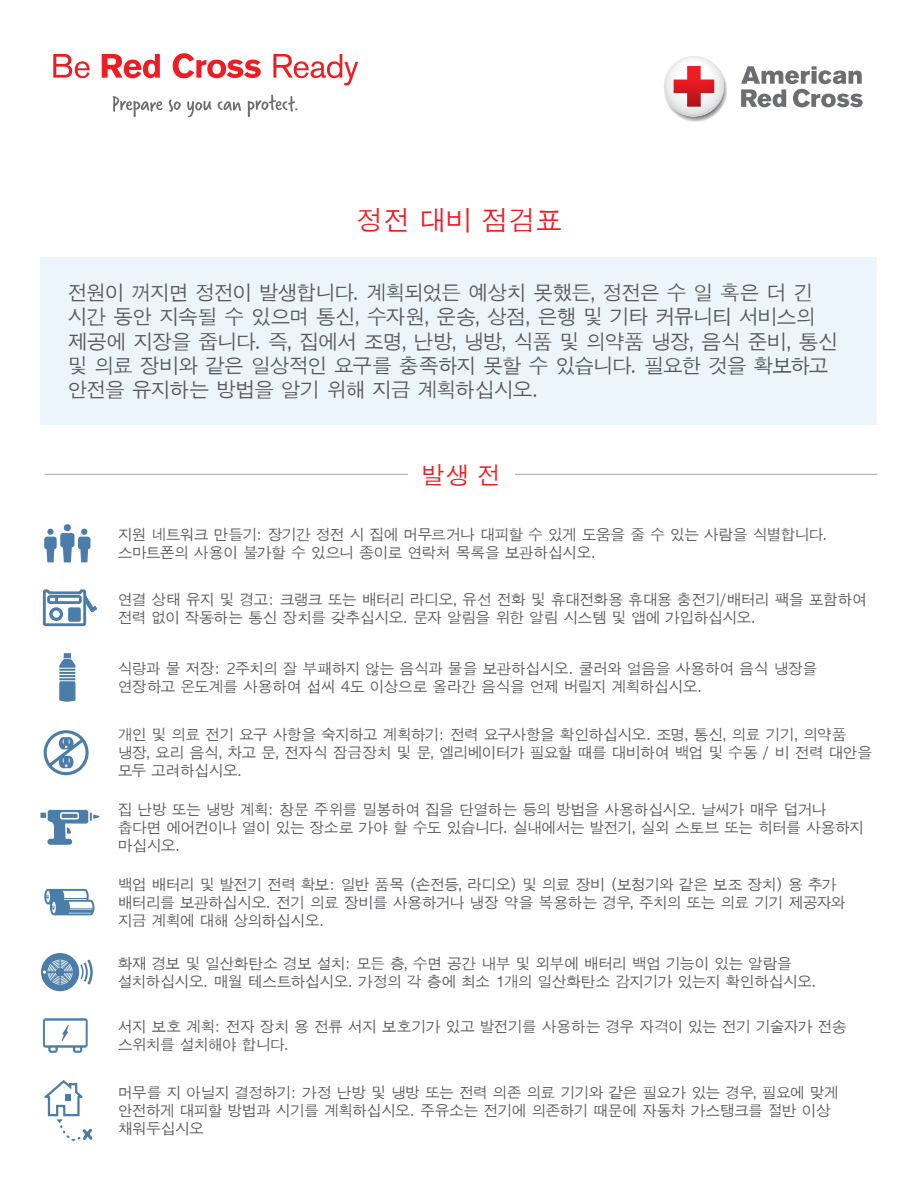
<style>
.page{position:relative;width:918px;height:1188px;background:#fff}
.page>*{position:absolute;margin:0;border:0;box-sizing:border-box;transform-origin:0 0}
.t1{font:27px "Apple Gothic";color:#ee1d23}
.t2{font:24px "Apple Gothic";color:#ee1d23}
.Large_Text_13_5{font:20.25px/24.3px "Apple Gothic";letter-spacing:-.065em;color:#57585a}
.Large_Text_13_5-2{font:15px/18px "Apple Gothic";letter-spacing:-.055em;color:#57585a}
</style>
<div class="page">
<div style="left:40px;top:257px;width:838px;height:167px;background:#edf5fc"></div>
<hr style="left:45px;top:474px;width:832px;height:1px;background:#a4a5a9">
<div style="left:408px;top:451px;width:106px;height:46px;background:#fff"></div>
<div style="left:64px;top:524px;width:7px;height:7px;background:#4c7da8;border-radius:50%"></div>
<div style="left:47px;top:529px;width:7px;height:6px;background:#4c7da8;border-radius:50%"></div>
<svg style="left:81px;top:529px;width:6px;height:6px"></svg>
<div style="left:60px;top:533px;width:14px;height:14px;background:#4c7da8;border-radius:3px"></div>
<div style="left:78px;top:537px;width:12px;height:12px;background:#4c7da8;border-radius:3px"></div>
<div style="left:44px;top:537px;width:13px;height:12px;background:#4c7da8;border-radius:3px"></div>
<svg style="left:42px;top:589px;width:55px;height:38px"></svg>
<div style="left:47px;top:595px;width:35px;height:9px;border:3px solid #4c7da8;border-radius:2px"></div>
<svg style="left:59px;top:653px;width:17px;height:49px"></svg>
<svg style="left:44px;top:730px;width:45px;height:45px"></svg>
<svg style="left:40px;top:810px;width:60px;height:35px"></svg>
<div style="left:41px;top:953px;width:38px;height:38px;background:#4c7da8;border-radius:50%"></div>
<svg style="left:80px;top:959px;width:13px;height:26px"></svg>
<svg style="left:43px;top:960px;width:30px;height:25px"></svg>
<svg style="left:43px;top:1018px;width:45px;height:35px"></svg>
<svg style="left:43px;top:1080px;width:50px;height:61px"></svg>
<svg style="left:44px;top:889px;width:50px;height:26px"></svg>
<svg style="left:664px;top:56px;width:63px;height:66px"></svg>
<svg style="left:741px;top:66px;width:122px;height:41px"></svg>
<svg style="left:53px;top:53px;width:305px;height:65px"></svg>
<p class="t1" style="left:356px;top:205px;width:208px">정전 대비 점검표</p>
<p class="Large_Text_13_5" style="left:68px;top:281px;width:772px">전원이 꺼지면 정전이 발생합니다. 계획되었든 예상치 못했든, 정전은 수 일 혹은 더 긴 시간 동안 지속될 수 있으며 통신, 수자원, 운송, 상점, 은행 및 기타 커뮤니티 서비스의 제공에 지장을 줍니다. 즉, 집에서 조명, 난방, 냉방, 식품 및 의약품 냉장, 음식 준비, 통신 및 의료 장비와 같은 일상적인 요구를 충족하지 못할 수 있습니다. 필요한 것을 확보하고 안전을 유지하는 방법을 알기 위해 지금 계획하십시오.</p>
<p class="t2" style="left:421px;top:461px;width:81px">발생 전</p>
<p class="Large_Text_13_5-2" style="left:118px;top:526px;width:712px">지원 네트워크 만들기: 장기간 정전 시 집에 머무르거나 대피할 수 있게 도움을 줄 수 있는 사람을 식별합니다. 스마트폰의 사용이 불가할 수 있으니 종이로 연락처 목록을 보관하십시오.</p>
<p class="Large_Text_13_5-2" style="left:118px;top:590px;width:751px">연결 상태 유지 및 경고: 크랭크 또는 배터리 라디오, 유선 전화 및 휴대전화용 휴대용 충전기/배터리 팩을 포함하여 전력 없이 작동하는 통신 장치를 갖추십시오. 문자 알림을 위한 알림 시스템 및 앱에 가입하십시오.</p>
<p class="Large_Text_13_5-2" style="left:118px;top:660px;width:701px">식량과 물 저장: 2주치의 잘 부패하지 않는 음식과 물을 보관하십시오. 쿨러와 얼음을 사용하여 음식 냉장을 연장하고 온도계를 사용하여 섭씨 4도 이상으로 올라간 음식을 언제 버릴지 계획하십시오.</p>
<p class="Large_Text_13_5-2" style="left:118px;top:726px;width:756px">개인 및 의료 전기 요구 사항을 숙지하고 계획하기: 전력 요구사항을 확인하십시오. 조명, 통신, 의료 기기, 의약품 냉장, 요리 음식, 차고 문, 전자식 잠금장치 및 문, 엘리베이터가 필요할 때를 대비하여 백업 및 수동 / 비 전력 대안을 모두 고려하십시오.</p>
<p class="Large_Text_13_5-2" style="left:118px;top:801px;width:748px">집 난방 또는 냉방 계획: 창문 주위를 밀봉하여 집을 단열하는 등의 방법을 사용하십시오. 날씨가 매우 덥거나 춥다면 에어컨이나 열이 있는 장소로 가야 할 수도 있습니다. 실내에서는 발전기, 실외 스토브 또는 히터를 사용하지 마십시오.</p>
<p class="Large_Text_13_5-2" style="left:118px;top:876px;width:730px">백업 배터리 및 발전기 전력 확보: 일반 품목 (손전등, 라디오) 및 의료 장비 (보청기와 같은 보조 장치) 용 추가 배터리를 보관하십시오. 전기 의료 장비를 사용하거나 냉장 약을 복용하는 경우, 주치의 또는 의료 기기 제공자와 지금 계획에 대해 상의하십시오.</p>
<p class="Large_Text_13_5-2" style="left:118px;top:955px;width:701px">화재 경보 및 일산화탄소 경보 설치: 모든 층, 수면 공간 내부 및 외부에 배터리 백업 기능이 있는 알람을 설치하십시오. 매월 테스트하십시오. 가정의 각 층에 최소 1개의 일산화탄소 감지기가 있는지 확인하십시오.</p>
<p class="Large_Text_13_5-2" style="left:118px;top:1018px;width:730px">서지 보호 계획: 전자 장치 용 전류 서지 보호기가 있고 발전기를 사용하는 경우 자격이 있는 전기 기술자가 전송 스위치를 설치해야 합니다.</p>
<p class="Large_Text_13_5-2" style="left:118px;top:1084px;width:722px">머무를 지 아닐지 결정하기: 가정 난방 및 냉방 또는 전력 의존 의료 기기와 같은 필요가 있는 경우, 필요에 맞게 안전하게 대피할 방법과 시기를 계획하십시오. 주유소는 전기에 의존하기 때문에 자동차 가스탱크를 절반 이상 채워두십시오</p>
</div>
